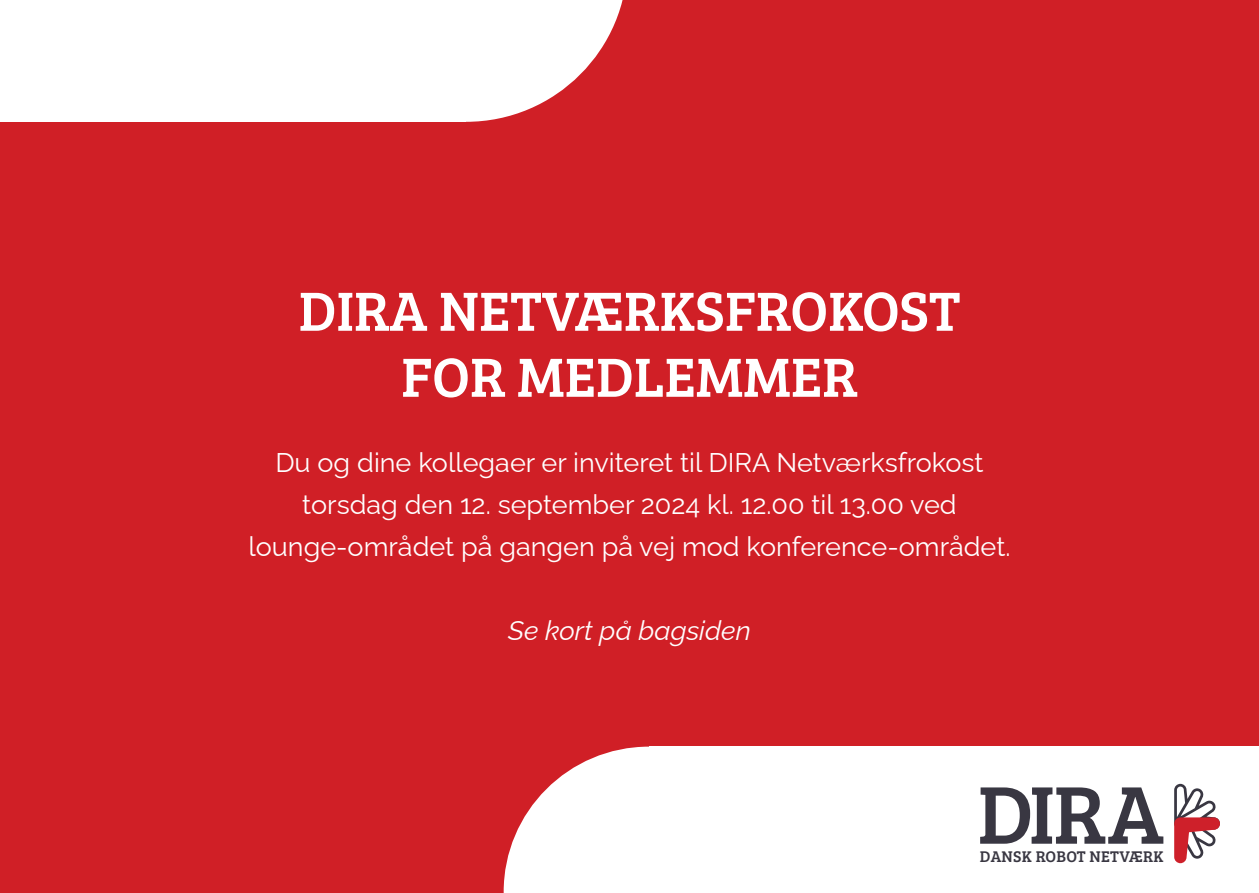
<style>
.page{position:relative;width:1259px;height:893px;background:#d01f26}
.page>*{position:absolute;margin:0;border:0;box-sizing:border-box;transform-origin:0 0}
.t1{font:84.6px "Bree Serif";color:#393742}
.t2{font:57px "Bree Serif";color:#fff}
.t3{font:27px "Raleway";color:#fff}
.t4{font:italic 27px "Raleway";color:#fff}
.t5{font:15.9px "Bree Serif";letter-spacing:.02em;color:#393742}
</style>
<div class="page">
<svg style="left:466px;top:0;width:157px;height:122px"></svg>
<div style="left:0;top:0;width:466px;height:122px;background:#fff"></div>
<svg style="left:504px;top:747px;width:145px;height:146px"></svg>
<div style="left:649px;top:747px;width:610px;height:146px;background:#fff"></div>
<svg style="left:1174px;top:784px;width:46px;height:79px"></svg>
<p class="t2" style="left:298px;top:269px;width:663px">DIRA NETVÆRKSFROKOST</p>
<p class="t2" style="left:401px;top:335px;width:458px">FOR MEDLEMMER</p>
<p class="t3" style="left:275px;top:441px;width:710px">Du og dine kollegaer er inviteret til DIRA Netværksfrokost</p>
<p class="t3" style="left:302px;top:483px;width:656px">torsdag den 12. september 2024 kl. 12.00 til 13.00 ved</p>
<p class="t3" style="left:248px;top:525px;width:763px">lounge-området på gangen på vej mod konference-området.</p>
<p class="t4" style="left:508px;top:609px;width:244px">Se kort på bagsiden</p>
<p class="t1" style="left:977px;top:753px;width:188px">DIRA</p>
<p class="t5" style="left:979px;top:844px;width:185px">DANSK ROBOT NETVÆRK</p>
</div>
